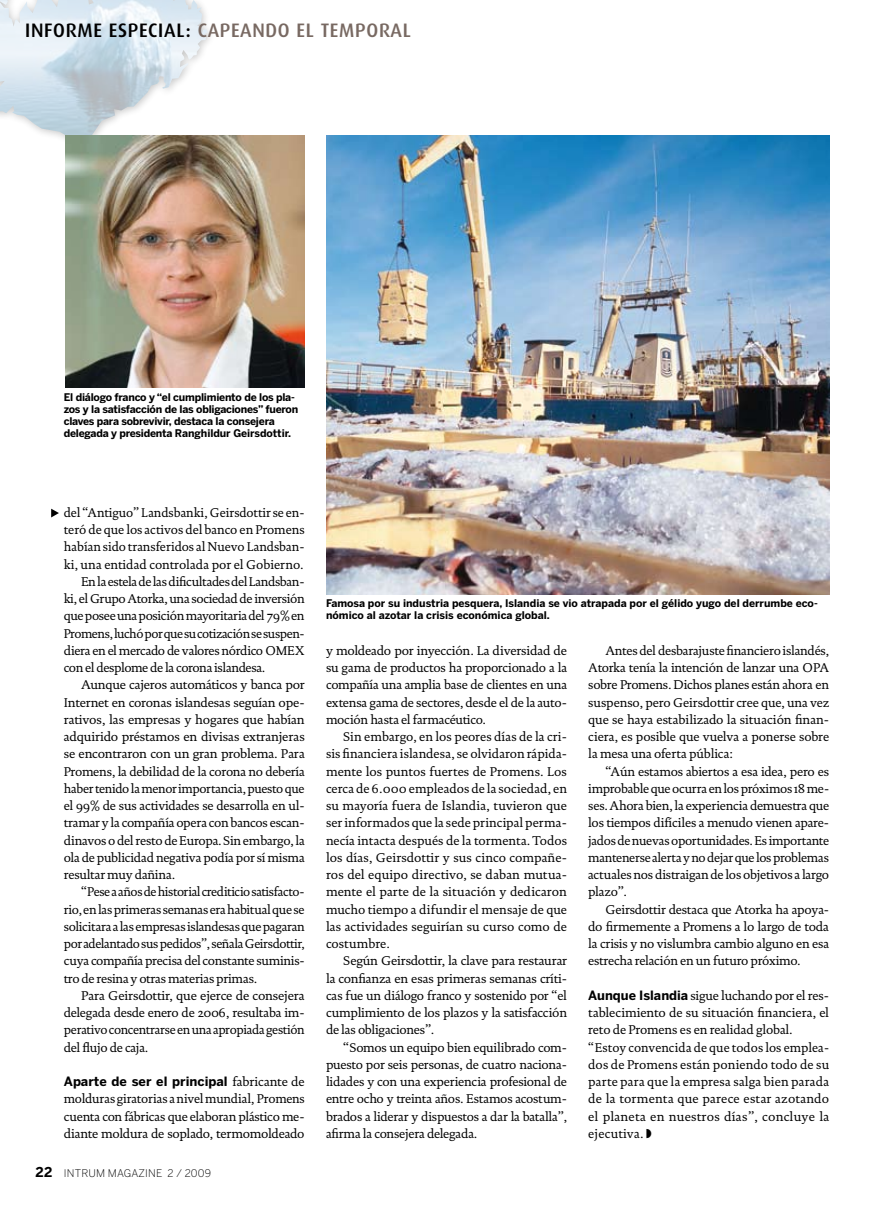
<style>
.page{position:relative;width:893px;height:1212px;background:#fff}
.page>*{position:absolute;margin:0;border:0;box-sizing:border-box;transform-origin:0 0}
.t1{font:500 19.5px "Dax Medium Intrum";letter-spacing:.04em;color:#786962}
.t2{font:12.9px/17.2px "DTL Documenta ST";letter-spacing:-.02em;color:#000;text-align:justify}
.t3{font:12.9px/17.2px "DTL Documenta ST";letter-spacing:.005em;color:#000}
.t4{font:12.9px "DTL Documenta ST";color:#000}
.t5{font:700 12.75px "Benton Sans";letter-spacing:.005em;color:#000}
.t6{font:700 10.5px/12px "Benton Sans";letter-spacing:-.02em;color:#000}
.t7{font:700 10.5px/12px "Benton Sans";color:#000}
.t8{font:300 10.5px "Benton Sans";letter-spacing:.02em;color:#000}
.s1{color:#000}
.s2{font-family:"DTL Documenta ST";font-weight:400;font-size:12.9px}
.s3{font-weight:700;font-size:13.5px}
.s4{font-family:"Benton Sans";font-weight:700;font-size:12.75px}
</style>
<div class="page">
<img style="left:0;top:0;width:208px;height:136px">
<svg style="left:51px;top:509px;width:8px;height:8px"></svg>
<img style="left:326px;top:135px;width:503px;height:459px">
<img style="left:66px;top:135px;width:239px;height:253px">
<h1 class="t1" style="left:25px;top:19px;width:387px"><span class="s1">INFORME ESPECIAL:</span> CAPEANDO EL TEMPORAL</h1>
<p class="t6" style="left:64px;top:391px;width:236px">El diálogo franco y “el cumplimiento de los pla&shy;zos y la satisfacción de las obligaciones” fueron claves para sobrevivir, destaca la consejera delegada y presidenta Ranghildur Geirsdottir.</p>
<p class="t2" style="left:64px;top:504px;width:242px">del “Antiguo” Landsbanki, Geirsdottir se en-</p>
<p class="t4" style="left:64px;top:522px;width:243px">teró de que los activos del banco en Promens</p>
<p class="t2" style="left:64px;top:538px;width:242px">habían sido transferidos al Nuevo Landsban-</p>
<p class="t4" style="left:64px;top:557px;width:241px">ki, una entidad controlada por el Gobierno.</p>
<p class="t2" style="left:81px;top:573px;width:225px">En la estela de las dificultades del Landsban-</p>
<p class="t2" style="left:64px;top:590px;width:242px">ki, el Grupo Atorka, una sociedad de inversión</p>
<p class="t2" style="left:64px;top:607px;width:242px">que posee una posición mayoritaria del 79% en</p>
<p class="t2" style="left:64px;top:624px;width:242px">Promens, luchó por que su cotización se suspen-</p>
<p class="t2" style="left:64px;top:642px;width:242px">diera en el mercado de valores nórdico OMEX</p>
<p class="t2" style="left:64px;top:659px;width:203px">con el desplome de la corona islandesa.</p>
<p class="t2" style="left:81px;top:676px;width:225px">Aunque cajeros automáticos y banca por</p>
<p class="t2" style="left:64px;top:693px;width:242px">Internet en coronas islandesas seguían ope-</p>
<p class="t2" style="left:64px;top:711px;width:243px">rativos, las empresas y hogares que habían</p>
<p class="t2" style="left:64px;top:728px;width:243px">adquirido préstamos en divisas extranjeras</p>
<p class="t2" style="left:64px;top:745px;width:243px">se encontraron con un gran problema. Para</p>
<p class="t2" style="left:64px;top:762px;width:242px">Promens, la debilidad de la corona no debería</p>
<p class="t2" style="left:64px;top:780px;width:242px">haber tenido la menor importancia, puesto que</p>
<p class="t2" style="left:64px;top:797px;width:242px">el 99% de sus actividades se desarrolla en ul-</p>
<p class="t2" style="left:64px;top:814px;width:242px">tramar y la compañía opera con bancos escan-</p>
<p class="t2" style="left:64px;top:831px;width:242px">dinavos o del resto de Europa. Sin embargo, la</p>
<p class="t2" style="left:64px;top:849px;width:242px">ola de publicidad negativa podía por sí misma</p>
<p class="t2" style="left:64px;top:866px;width:113px">resultar muy dañina.</p>
<p class="t2" style="left:81px;top:883px;width:225px">“Pese a años de historial crediticio satisfacto-</p>
<p class="t2" style="left:64px;top:900px;width:242px">rio, en las primeras semanas era habitual que se</p>
<p class="t2" style="left:64px;top:918px;width:243px">solicitara a las empresas islandesas que pagaran</p>
<p class="t2" style="left:64px;top:935px;width:243px">por adelantado sus pedidos”, señala Geirsdottir,</p>
<p class="t2" style="left:64px;top:952px;width:242px">cuya compañía precisa del constante suminis-</p>
<p class="t2" style="left:64px;top:969px;width:195px">tro de resina y otras materias primas.</p>
<p class="t2" style="left:81px;top:987px;width:225px">Para Geirsdottir, que ejerce de consejera</p>
<p class="t2" style="left:64px;top:1004px;width:242px">delegada desde enero de 2006, resultaba im-</p>
<p class="t2" style="left:64px;top:1021px;width:243px">perativo concentrarse en una apropiada gestión</p>
<p class="t2" style="left:64px;top:1038px;width:86px">del flujo de caja.</p>
<p class="t5" style="left:64px;top:1074px;width:242px">Aparte de ser el principal <span class="s2">fabricante de</span></p>
<p class="t2" style="left:64px;top:1090px;width:242px">molduras giratorias a nivel mundial, Promens cuenta con fábricas que elaboran plástico me&shy;diante moldura de soplado, termomoldeado</p>
<p class="t8" style="left:36px;top:1167px;width:177px"><span class="s3">22</span> INTRUM MAGAZINE 2 / 2009</p>
<p class="t7" style="left:326px;top:598px;width:493px">Famosa por su industria pesquera, Islandia se vio atrapada por el gélido yugo del derrumbe eco&shy;nómico al azotar la crisis económica global.</p>
<p class="t2" style="left:326px;top:642px;width:243px">y moldeado por inyección. La diversidad de su gama de productos ha proporcionado a la compañía una amplia base de clientes en una extensa gama de sectores, desde el de la auto&shy;moción hasta el farmacéutico.</p>
<p class="t2" style="left:326px;top:728px;width:243px;text-indent:17px">Sin embargo, en los peores días de la cri&shy;sis financiera islandesa, se olvidaron rápida&shy;mente los puntos fuertes de Promens. Los cerca de 6.000 empleados de la sociedad, en su mayoría fuera de Islandia, tuvieron que ser informados que la sede principal perma&shy;necía intacta después de la tormenta. Todos los días, Geirsdottir y sus cinco compañe&shy;ros del equipo directivo, se daban mutua&shy;mente el parte de la situación y dedicaron mucho tiempo a difundir el mensaje de que las actividades seguirían su curso como de costumbre.</p>
<p class="t2" style="left:326px;top:952px;width:243px;text-indent:17px">Según Geirsdottir, la clave para restaurar la confianza en esas primeras semanas críti&shy;cas fue un diálogo franco y sostenido por “el cumplimiento de los plazos y la satisfacción de las obligaciones”.</p>
<p class="t2" style="left:326px;top:1038px;width:243px;text-indent:17px">“Somos un equipo bien equilibrado com&shy;puesto por seis personas, de cuatro naciona&shy;lidades y con una experiencia profesional de entre ocho y treinta años. Estamos acostum&shy;brados a liderar y dispuestos a dar la batalla”, afirma la consejera delegada.</p>
<p class="t2" style="left:588px;top:642px;width:242px;text-indent:17px">Antes del desbarajuste financiero islandés, Atorka tenía la intención de lanzar una OPA sobre Promens. Dichos planes están ahora en suspenso, pero Geirsdottir cree que, una vez que se haya estabilizado la situación finan&shy;ciera, es posible que vuelva a ponerse sobre la mesa una oferta pública:</p>
<p class="t2" style="left:588px;top:762px;width:243px;text-indent:17px">“Aún estamos abiertos a esa idea, pero es improbable que ocurra en los próximos 18 me&shy;ses. Ahora bien, la experiencia demuestra que los tiempos difíciles a menudo vienen apare&shy;jados de nuevas oportunidades. Es importante mantenerse alerta y no dejar que los problemas actuales nos distraigan de los objetivos a largo plazo”.</p>
<p class="t2" style="left:588px;top:900px;width:242px;text-indent:17px">Geirsdottir destaca que Atorka ha apoya&shy;do firmemente a Promens a lo largo de toda la crisis y no vislumbra cambio alguno en esa estrecha relación en un futuro próximo.</p>
<p class="t3" style="left:588px;top:987px;width:243px"><span class="s4">Aunque Islandia</span> sigue luchando por el res&shy;tablecimiento de su situación financiera, el reto de Promens es en realidad global. “Estoy convencida de que todos los emplea&shy;dos de Promens están poniendo todo de su parte para que la empresa salga bien parada de la tormenta que parece estar azotando el planeta en nuestros días”, concluye la ejecutiva.</p>
</div>
